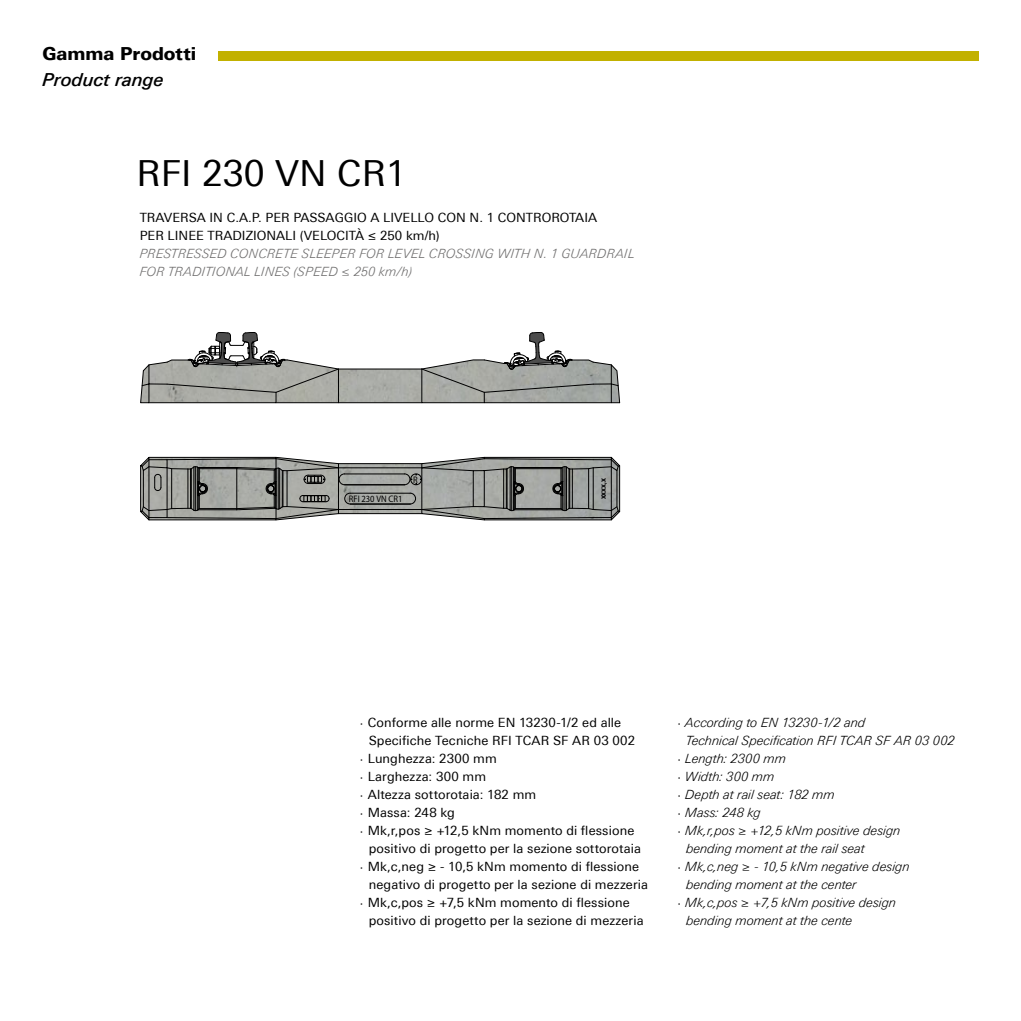
<style>
.page{position:relative;width:1021px;height:1021px;background:#fff}
.page>*{position:absolute;margin:0;border:0;box-sizing:border-box;transform-origin:0 0}
.t1{font:36px "Univers Next Pro";color:#000}
.t2{font:18.75px "Myriad Pro";color:#020203}
.t3{font:800 18px "Univers Next Pro";color:#000}
.t4{font:italic 500 18px "Univers Next Pro";letter-spacing:-.01em;color:#000}
.t5{font:12.75px/18px "Univers Next Pro";letter-spacing:.01em;color:#000}
.t6{font:italic 300 12.75px "Univers Next Pro";letter-spacing:.005em;color:#000}
.t7{font:italic 300 12.75px "Univers Next Pro";letter-spacing:.005em;color:#706f6f}
.t8{font:9.45px "Swiss 721 BT Bold Outline";color:#000;scale:.9 1}
.t9{font:700 5.7px "Tahoma";color:#020203}
.t10{font:900 4.95px "Arial";color:#020203;scale:.85 1}
.s1{font-family:"Minion Pro"}
.s2{font-family:"Minion Pro";font-weight:400;font-style:normal}
</style>
<div class="page">
<div style="left:218px;top:51px;width:760px;height:9px;background:#c2b100"></div>
<div style="left:339px;top:368px;width:82px;height:34px;background:#abada8"></div>
<hr style="left:338px;top:402px;width:84px;height:1px;background:#000">
<hr style="left:338px;top:369px;width:84px;height:1px;background:#000">
<svg style="left:140px;top:332px;width:199px;height:71px"></svg>
<svg style="left:421px;top:332px;width:199px;height:71px"></svg>
<img style="left:351px;top:464px;width:53px;height:51px">
<hr style="left:338px;top:463px;width:84px;height:1px;background:#000">
<hr style="left:338px;top:513px;width:84px;height:1px;background:#000">
<hr style="left:338px;top:509px;width:84px;height:1px;background:#000">
<hr style="left:338px;top:467px;width:84px;height:1px;background:#000">
<hr style="left:344px;top:473px;width:60px;height:1px;background:#000">
<hr style="left:344px;top:484px;width:60px;height:1px;background:#000">
<hr style="left:350px;top:493px;width:60px;height:1px;background:#000">
<hr style="left:350px;top:504px;width:60px;height:1px;background:#000">
<svg style="left:404px;top:456px;width:216px;height:65px;background:#8b8d8a"></svg>
<svg style="left:140px;top:456px;width:211px;height:65px;background:#8d8e8a"></svg>
<h3 class="t3" style="left:43px;top:43px;width:155px">Gamma Prodotti</h3>
<h3 class="t4" style="left:43px;top:69px;width:123px">Product range</h3>
<h1 class="t1" style="left:136px;top:153px;width:272px">RFI 230 VN CR1</h1>
<p class="t5" style="left:140px;top:209px;width:459px">TRAVERSA IN C.A.P. PER PASSAGGIO A LIVELLO CON N. 1 CONTROROTAIA<br>PER LINEE TRADIZIONALI (VELOCITÀ ≤ 250 km/h)</p>
<p class="t7" style="left:140px;top:246px;width:496px">PRESTRESSED CONCRETE SLEEPER FOR LEVEL CROSSING WITH N. 1 GUARDRAIL</p>
<h2 class="t2" style="left:74px;top:255px;width:147px">34_RFI 230 VN CR1</h2>
<p class="t7" style="left:140px;top:264px;width:274px">FOR TRADITIONAL LINES (SPEED ≤ 250 km/h)</p>
<p class="t10" style="left:319px;top:495px;width:3px">-</p>
<p class="t8" style="left:349px;top:492px;width:61px">RFI 230 VN CR1</p>
<p class="t8" style="left:413px;top:474px;width:7px">R</p>
<p class="t9" style="left:600px;top:499px;width:23px;rotate:-90deg">XXXX,X</p>
<p class="t5" style="left:360px;top:713px;width:262px"><span class="s1">·</span> Conforme alle norme EN 13230-1/2 ed alle</p>
<p class="t5" style="left:369px;top:731px;width:268px">Specifiche Tecniche RFI TCAR SF AR 03 002</p>
<p class="t5" style="left:360px;top:749px;width:138px"><span class="s1">·</span> Lunghezza: 2300 mm</p>
<p class="t5" style="left:360px;top:767px;width:127px"><span class="s1">·</span> Larghezza: 300 mm</p>
<p class="t5" style="left:360px;top:785px;width:177px"><span class="s1">·</span> Altezza sottorotaia: 182 mm</p>
<p class="t5" style="left:360px;top:803px;width:96px"><span class="s1">·</span> Massa: 248 kg</p>
<p class="t5" style="left:360px;top:821px;width:276px"><span class="s1">·</span> Mk,r,pos ≥ +12,5 kNm momento di flessione</p>
<p class="t5" style="left:369px;top:839px;width:274px">positivo di progetto per la sezione sottorotaia</p>
<p class="t5" style="left:360px;top:857px;width:280px"><span class="s1">·</span> Mk,c,neg ≥ - 10,5 kNm momento di flessione</p>
<p class="t5" style="left:369px;top:875px;width:281px">negativo di progetto per la sezione di mezzeria</p>
<p class="t5" style="left:360px;top:893px;width:271px"><span class="s1">·</span> Mk,c,pos ≥ +7,5 kNm momento di flessione</p>
<p class="t5" style="left:369px;top:911px;width:276px">positivo di progetto per la sezione di mezzeria</p>
<p class="t6" style="left:677px;top:714px;width:189px"><span class="s2">·</span> According to EN 13230-1/2 and</p>
<p class="t6" style="left:686px;top:732px;width:270px">Technical Specification RFI TCAR SF AR 03 002</p>
<p class="t6" style="left:677px;top:750px;width:110px"><span class="s2">·</span> Length: 2300 mm</p>
<p class="t6" style="left:677px;top:768px;width:98px"><span class="s2">·</span> Width: 300 mm</p>
<p class="t6" style="left:677px;top:786px;width:159px"><span class="s2">·</span> Depth at rail seat: 182 mm</p>
<p class="t6" style="left:677px;top:804px;width:85px"><span class="s2">·</span> Mass: 248 kg</p>
<p class="t6" style="left:677px;top:822px;width:224px"><span class="s2">·</span> Mk,r,pos ≥ +12,5 kNm positive design</p>
<p class="t6" style="left:686px;top:840px;width:180px">bending moment at the rail seat</p>
<p class="t6" style="left:677px;top:858px;width:233px"><span class="s2">·</span> Mk,c,neg ≥ - 10,5 kNm negative design</p>
<p class="t6" style="left:686px;top:876px;width:172px">bending moment at the center</p>
<p class="t6" style="left:677px;top:894px;width:220px"><span class="s2">·</span> Mk,c,pos ≥ +7,5 kNm positive design</p>
<p class="t6" style="left:686px;top:912px;width:168px">bending moment at the cente</p>
</div>
